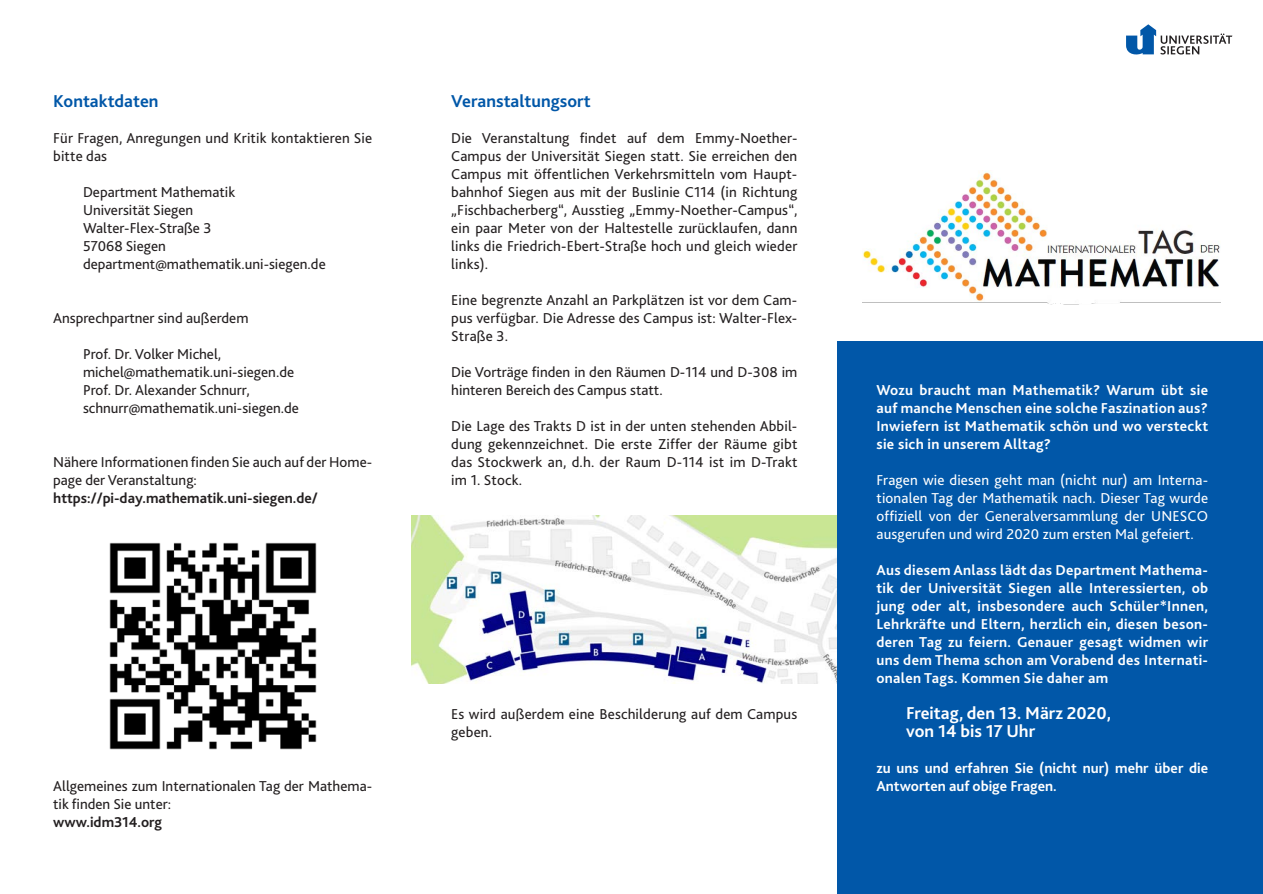
<style>
.page{position:relative;width:1263px;height:894px;background:#fff}
.page>*{position:absolute;margin:0;border:0;box-sizing:border-box;transform-origin:0 0}
.t1{font:700 18px "Bliss 2";color:#fff}
.t2{font:700 18px "Bliss 2";color:#0157a8}
.t3{font:15px/18px "Bliss 2";color:#231f20}
.t4{font:700 15px/18px "Bliss 2";letter-spacing:.02em;color:#fff;text-align:justify}
.t5{font:15px/18px "Bliss 2";letter-spacing:.01em;color:#fff;text-align:justify}
.t6{font:700 15px/18px "Bliss 2";color:#fff}
.t7{font:700 15px "Bliss 2";color:#231f20}
</style>
<div class="page">
<img style="left:412px;top:515px;width:425px;height:169px">
<div style="left:838px;top:341px;width:425px;height:553px;background:#0157a8"></div>
<img style="left:863px;top:171px;width:358px;height:134px">
<svg style="left:1126px;top:24px;width:106px;height:31px"></svg>
<img style="left:109px;top:542px;width:208px;height:208px">
<p class="t2" style="left:53px;top:90px;width:107px">Kontaktdaten</p>
<p class="t3" style="left:53px;top:129px;width:320px">Für Fragen, Anregungen und Kritik kontaktieren Sie bitte das</p>
<p class="t3" style="left:83px;top:183px;width:154px">Department Mathematik</p>
<p class="t3" style="left:83px;top:201px;width:112px">Universität Siegen</p>
<p class="t3" style="left:83px;top:219px;width:130px">Walter-Flex-Straße 3</p>
<p class="t3" style="left:83px;top:237px;width:84px">57068 Siegen</p>
<p class="t3" style="left:83px;top:255px;width:244px">department@mathematik.uni-siegen.de</p>
<p class="t3" style="left:53px;top:309px;width:197px">Ansprechpartner sind außerdem</p>
<p class="t3" style="left:83px;top:345px;width:140px">Prof. Dr. Volker Michel,</p>
<p class="t3" style="left:83px;top:363px;width:213px">michel@mathematik.uni-siegen.de</p>
<p class="t3" style="left:83px;top:381px;width:168px">Prof. Dr. Alexander Schnurr,</p>
<p class="t3" style="left:83px;top:399px;width:218px">schnurr@mathematik.uni-siegen.de</p>
<p class="t3" style="left:53px;top:453px;width:320px">Nähere Informationen finden Sie auch auf der Home&shy;page der Veranstaltung:</p>
<p class="t7" style="left:53px;top:489px;width:266px">https://pi-day.mathematik.uni-siegen.de/</p>
<p class="t3" style="left:53px;top:777px;width:320px">Allgemeines zum Internationalen Tag der Mathema&shy;tik finden Sie unter:</p>
<p class="t7" style="left:53px;top:813px;width:110px">www.idm314.org</p>
<p class="t2" style="left:451px;top:90px;width:141px">Veranstaltungsort</p>
<p class="t3" style="left:451px;top:129px;width:348px;text-align:justify">Die Veranstaltung findet auf dem Emmy-Noether-Campus der Universität Siegen statt. Sie erreichen den Campus mit öffentlichen Verkehrsmitteln vom Haupt&shy;bahnhof Siegen aus mit der Buslinie C114 (in Richtung „Fischbacherberg“, Ausstieg „Emmy-Noether-Campus“, ein paar Meter von der Haltestelle zurücklaufen, dann links die Friedrich-Ebert-Straße hoch und gleich wieder links).</p>
<p class="t3" style="left:451px;top:291px;width:348px;text-align:justify">Eine begrenzte Anzahl an Parkplätzen ist vor dem Cam&shy;pus verfügbar. Die Adresse des Campus ist: Walter-Flex-Straße 3.</p>
<p class="t3" style="left:451px;top:363px;width:348px">Die Vorträge finden in den Räumen D-114 und D-308 im hinteren Bereich des Campus statt.</p>
<p class="t3" style="left:451px;top:417px;width:348px;text-align:justify">Die Lage des Trakts D ist in der unten stehenden Abbil&shy;dung gekennzeichnet. Die erste Ziffer der Räume gibt das Stockwerk an, d.h. der Raum D-114 ist im D-Trakt im 1. Stock.</p>
<p class="t3" style="left:451px;top:705px;width:348px">Es wird außerdem eine Beschilderung auf dem Campus geben.</p>
<p class="t4" style="left:876px;top:381px;width:333px">Wozu braucht man Mathematik? Warum übt sie auf manche Menschen eine solche Faszination aus?<br>Inwiefern ist Mathematik schön und wo versteckt sie sich in unserem Alltag?</p>
<p class="t5" style="left:876px;top:471px;width:333px">Fragen wie diesen geht man (nicht nur) am Interna&shy;tionalen Tag der Mathematik nach. Dieser Tag wurde offiziell von der Generalversammlung der UNESCO ausgerufen und wird 2020 zum ersten Mal gefeiert.</p>
<p class="t4" style="left:876px;top:561px;width:333px">Aus diesem Anlass lädt das Department Mathema&shy;tik der Universität Siegen alle Interessierten, ob jung oder alt, insbesondere auch Schüler*Innen, Lehrkräfte und Eltern, herzlich ein, diesen beson&shy;deren Tag zu feiern. Genauer gesagt widmen wir uns dem Thema schon am Vorabend des Internati&shy;onalen Tags. Kommen Sie daher am</p>
<p class="t1" style="left:906px;top:702px;width:206px">Freitag, den 13. März 2020,</p>
<p class="t1" style="left:906px;top:720px;width:130px">von 14 bis 17 Uhr</p>
<p class="t6" style="left:876px;top:759px;width:333px">zu uns und erfahren Sie (nicht nur) mehr über die<br>Antworten auf obige Fragen.</p>
</div>
